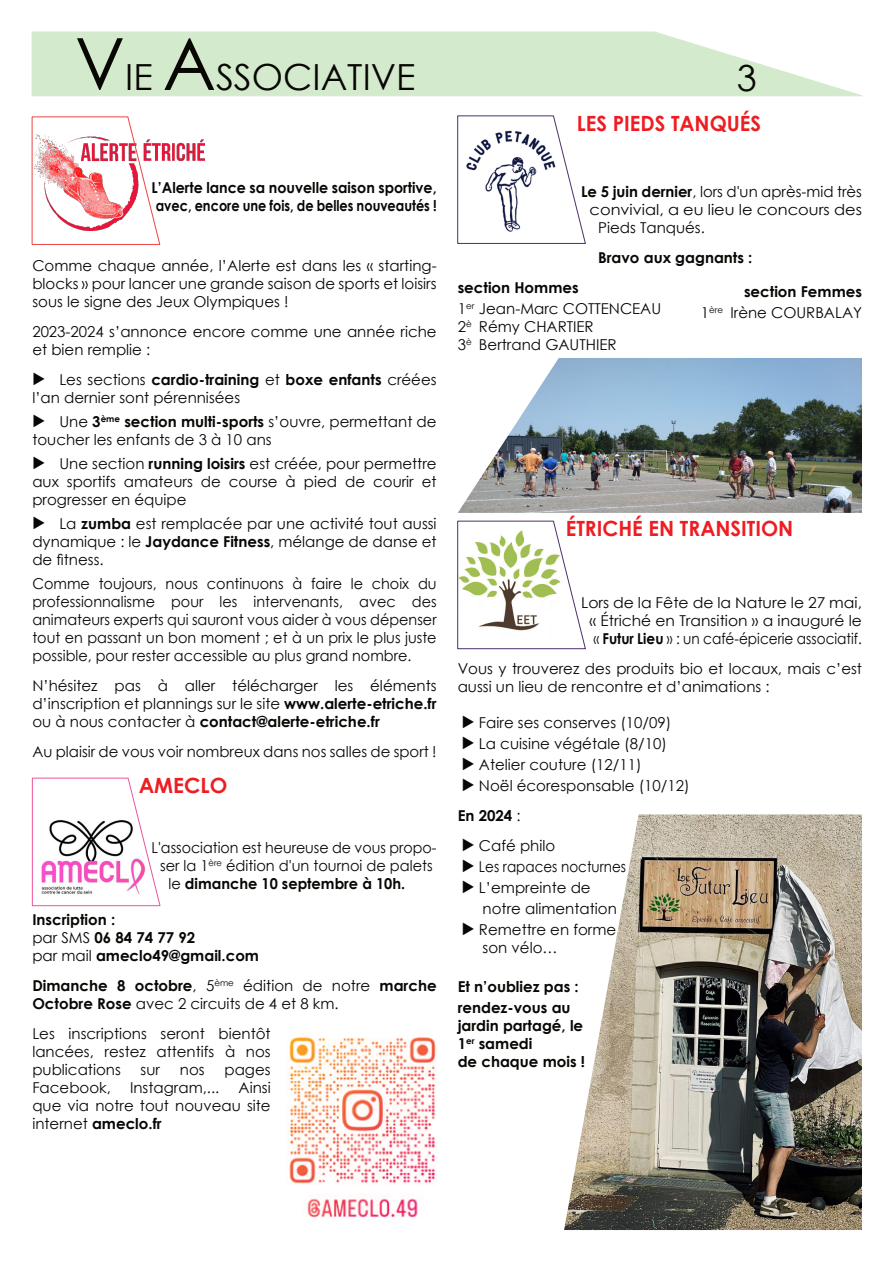
<style>
.page{position:relative;width:894px;height:1263px;background:#fff}
.page>*{position:absolute;margin:0;border:0;box-sizing:border-box;transform-origin:0 0}
.t1{font:36px "Century Gothic";color:#080704}
.t2{font:700 21px "Century Gothic";color:#ee1d23}
.t3{font:15px/18px "Century Gothic";color:#080704}
.t4{font:15px/18px "Century Gothic";color:#080704;text-align:justify;scale:.96 1}
.t5{font:700 15px/18px "Century Gothic";color:#080704}
.t6{font:15px/18px "Century Gothic";color:#080704;text-align:justify;scale:1.04 1}
.t7{font:700 15px/18px "Century Gothic";color:#080704;scale:.95 1}
.t8{font:15px "Century Gothic";color:#080704;scale:.95 1}
.t9{font:15px/21px "Century Gothic";color:#080704;scale:.9 1}
.t10{font:15px "Century Gothic";color:#080704;scale:1.08 1}
.s1{font-size:72px}
.s2{font-family:"Lucida Grande"}
.s3{font-weight:700}
.s4{font-weight:400}
</style>
<div class="page">
<img style="left:286px;top:1037px;width:150px;height:181px">
<svg style="left:457px;top:115px;width:128px;height:129px"></svg>
<img style="left:458px;top:358px;width:403px;height:155px">
<svg style="left:457px;top:521px;width:128px;height:128px"></svg>
<img style="left:564px;top:814px;width:297px;height:416px">
<img style="left:160px;top:139px;width:44px;height:23px">
<svg style="left:32px;top:117px;width:128px;height:128px"></svg>
<svg style="left:32px;top:778px;width:128px;height:128px"></svg>
<svg style="left:32px;top:32px;width:830px;height:64px;background:#d9ecd3"></svg>
<h1 class="t1" style="left:75px;top:63px;width:342px"><span class="s1">V</span>IE <span class="s1">A</span>SSOCIATIVE</h1>
<p class="t7" style="left:151px;top:180px;width:301px">L’Alerte lance sa nouvelle saison sportive, avec, encore une fois, de belles nouveautés !</p>
<p class="t3" style="left:32px;top:258px;width:405px;text-align:justify">Comme chaque année, l’Alerte est dans les « starting&shy;blocks » pour lancer une grande saison de sports et loisirs sous le signe des Jeux Olympiques !</p>
<p class="t3" style="left:32px;top:324px;width:405px">2023-2024 s’annonce encore comme une année riche et bien remplie :</p>
<p class="t3" style="left:32px;top:372px;width:405px"><span class="s2">▶</span> Les sections <span class="s3">cardio-training</span> et <span class="s3">boxe enfants</span> créées l’an dernier sont pérennisées</p>
<p class="t3" style="left:32px;top:414px;width:405px"><span class="s2">▶</span> Une <span class="s3">3</span><sup>ème</sup> <span class="s3">section multi-sports</span> s’ouvre, permettant de toucher les enfants de 3 à 10 ans</p>
<p class="t3" style="left:32px;top:456px;width:405px;text-align:justify"><span class="s2">▶</span> Une section <span class="s3">running loisirs</span> est créée, pour permettre aux sportifs amateurs de course à pied de courir et progresser en équipe</p>
<p class="t3" style="left:32px;top:516px;width:405px;text-align:justify"><span class="s2">▶</span> La <span class="s3">zumba</span> est remplacée par une activité tout aussi dynamique : le <span class="s3">Jaydance Fitness</span>, mélange de danse et de fitness.</p>
<p class="t4" style="left:32px;top:576px;width:422px">Comme toujours, nous continuons à faire le choix du professionnalisme pour les intervenants, avec des animateurs experts qui sauront vous aider à vous dépenser tout en passant un bon moment ; et à un prix le plus juste possible, pour rester accessible au plus grand nombre.</p>
<p class="t3" style="left:32px;top:678px;width:405px;text-align:justify">N’hésitez pas à aller télécharger les éléments d’inscription et plannings sur le site <span class="s3">www.alerte-etriche.fr </span>ou à nous contacter à <span class="s3">contact@alerte-etriche.fr</span></p>
<p class="t3" style="left:32px;top:744px;width:405px">Au plaisir de vous voir nombreux dans nos salles de sport !</p>
<h2 class="t2" style="left:139px;top:777px;width:90px">AMECLO</h2>
<p class="t8" style="left:151px;top:842px;width:301px">L'association est heureuse de vous propo-</p>
<p class="t3" style="left:160px;top:858px;width:274px">ser la 1<sup>ère</sup> édition d'un tournoi de palets</p>
<p class="t5" style="left:168px;top:876px;width:238px"><span class="s4">le</span> dimanche 10 septembre à 10h.</p>
<p class="t5" style="left:32px;top:912px;width:228px">Inscription :<br><span class="s4">par SMS</span> 06 84 74 77 92<br><span class="s4">par mail</span> ameclo49@gmail.com</p>
<p class="t3" style="left:32px;top:978px;width:405px"><span class="s3">Dimanche 8 octobre</span>, 5<sup>ème</sup> édition de notre <span class="s3">marche<br>Octobre Rose</span> avec 2 circuits de 4 et 8 km.</p>
<p class="t3" style="left:32px;top:1026px;width:240px;text-align:justify">Les inscriptions seront bientôt lancées, restez attentifs à nos publications</p>
<p class="t3" style="left:141px;top:1062px;width:21px">sur</p>
<p class="t3" style="left:180px;top:1062px;width:26px">nos</p>
<p class="t3" style="left:224px;top:1062px;width:48px">pages</p>
<p class="t3" style="left:32px;top:1080px;width:240px;text-align:justify;text-indent:206px">Ainsi que via notre tout nouveau site internet <span class="s3">ameclo.fr</span></p>
<p class="t3" style="left:32px;top:1080px;width:80px">Facebook,</p>
<p class="t3" style="left:130px;top:1080px;width:91px">Instagram,...</p>
<h1 class="t1" style="left:736px;top:64px;width:21px">3</h1>
<h2 class="t2" style="left:576px;top:116px;width:186px">LES PIEDS TANQUÉS</h2>
<p class="t3" style="left:581px;top:184px;width:282px"><span class="s3">Le 5 juin dernier</span>, lors d'un après-mid très</p>
<p class="t10" style="left:589px;top:203px;width:253px">convivial, a eu lieu le concours des</p>
<p class="t3" style="left:598px;top:220px;width:108px">Pieds Tanqués.</p>
<p class="t5" style="left:598px;top:250px;width:156px">Bravo aux gagnants :</p>
<p class="t3" style="left:457px;top:278px;width:205px;line-height:21px"><span class="s3">section Hommes<br></span>1<sup>er</sup> Jean-Marc COTTENCEAU</p>
<p class="t3" style="left:457px;top:319px;width:160px">2<sup>è</sup> Rémy CHARTIER<br>3<sup>è</sup> Bertrand GAUTHIER</p>
<p class="t3" style="left:700px;top:283px;width:163px;line-height:21px;text-align:right"><span class="s3">section Femmes<br></span>1<sup>ère</sup> Irène COURBALAY</p>
<h2 class="t2" style="left:565px;top:521px;width:229px">ÉTRICHÉ EN TRANSITION</h2>
<p class="t6" style="left:589px;top:595px;width:263px;text-indent:-9px">Lors de la Fête de la Nature le 27 mai, « Étriché en Transition » a inauguré le « <span class="s3">Futur Lieu</span> » : un café-épicerie associatif.</p>
<p class="t3" style="left:457px;top:661px;width:405px">Vous y trouverez des produits bio et locaux, mais c’est aussi un lieu de rencontre et d’animations :</p>
<p class="t3" style="left:462px;top:714px;width:229px;line-height:21px"><span class="s2">▶</span> Faire ses conserves (10/09)<br><span class="s2">▶</span> La cuisine végétale (8/10)<br><span class="s2">▶</span> Atelier couture (12/11)<br><span class="s2">▶</span> Noël écoresponsable (10/12)</p>
<p class="t3" style="left:457px;top:802px;width:99px;line-height:30px"><span class="s3">En 2024</span> :<br><span class="s2">▶</span> Café philo</p>
<p class="t9" style="left:462px;top:858px;width:184px"><span class="s2">▶</span> Les rapaces nocturnes <span class="s2">▶</span> L’empreinte de</p>
<p class="t3" style="left:462px;top:900px;width:156px;line-height:21px;text-align:right">notre alimentation<br><span class="s2">▶</span> Remettre en forme</p>
<p class="t3" style="left:482px;top:940px;width:76px">son vélo…</p>
<p class="t5" style="left:457px;top:978px;width:122px;line-height:21px">Et n’oubliez pas : rendez-vous au</p>
<p class="t5" style="left:457px;top:1018px;width:129px">jardin partagé, le<br>1<sup>er</sup> samedi<br>de chaque mois !</p>
</div>
